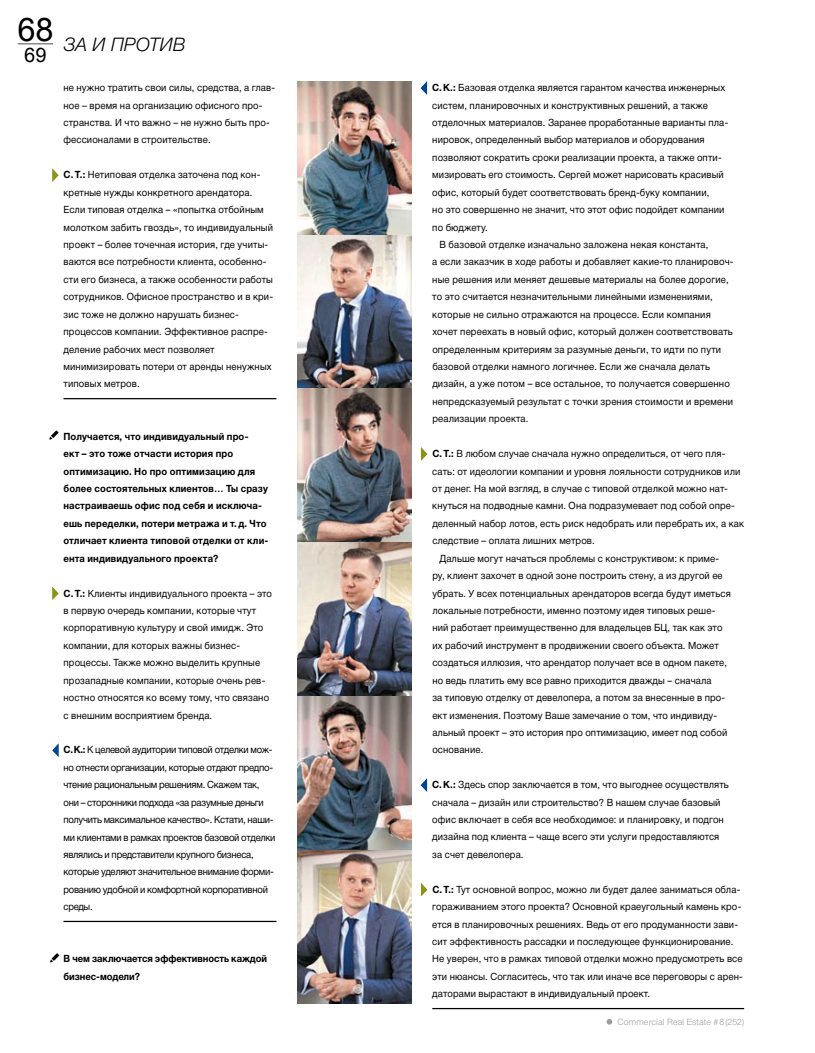
<style>
.page{position:relative;width:815px;height:1053px;background:#fff}
.page>*{position:absolute;margin:0;border:0;box-sizing:border-box;transform-origin:0 0}
.t1{font:32.5px "Arial Unicode MS";color:#000}
.t2{font:20px "Arial Unicode MS";color:#000}
.t3{font:italic 300 18.75px "Helvetica Neue Cyr";color:#000}
.t4{font:10px/17.4px "Helvetica Neue Cyr";letter-spacing:.015em;color:#000;scale:.95 1}
.t5{font:10px/17.4px "Helvetica Neue Cyr";letter-spacing:-.025em;color:#000;scale:.95 1}
.t6{font:700 10px/17.4px "Helvetica Neue Cyr";letter-spacing:.015em;color:#000;scale:.95 1}
.t7{font:700 10px/17.4px "Helvetica Neue Cyr";letter-spacing:-.005em;color:#000;scale:.95 1}
.t8{font:300 8.75px "Helvetica Neue Cyr";letter-spacing:.02em;color:#9c9d9f}
.s1{font-weight:700}
</style>
<div class="page">
<hr style="left:18px;top:43px;width:35px;height:1px;background:#707173">
<svg style="left:607px;top:1019px;width:5px;height:5px"></svg>
<hr style="left:64px;top:398px;width:212px;height:1px;background:#000">
<hr style="left:64px;top:920px;width:212px;height:2px;background:#000">
<svg style="left:52px;top:168px;width:7px;height:14px"></svg>
<svg style="left:49px;top:430px;width:10px;height:9px"></svg>
<svg style="left:52px;top:586px;width:7px;height:14px"></svg>
<svg style="left:52px;top:743px;width:7px;height:14px"></svg>
<svg style="left:50px;top:953px;width:9px;height:9px"></svg>
<hr style="left:432px;top:1007px;width:312px;height:2px;background:#000">
<svg style="left:421px;top:81px;width:6px;height:14px"></svg>
<svg style="left:421px;top:447px;width:6px;height:14px"></svg>
<svg style="left:421px;top:778px;width:6px;height:13px"></svg>
<svg style="left:421px;top:882px;width:6px;height:14px"></svg>
<img style="left:298px;top:81px;width:113px;height:154px">
<img style="left:298px;top:235px;width:113px;height:154px">
<img style="left:298px;top:389px;width:113px;height:153px">
<img style="left:298px;top:542px;width:113px;height:154px">
<img style="left:298px;top:849px;width:113px;height:154px">
<img style="left:298px;top:696px;width:113px;height:153px">
<h1 class="t1" style="left:17px;top:6px;width:38px">68</h1>
<h2 class="t2" style="left:24px;top:40px;width:24px">69</h2>
<h3 class="t3" style="left:64px;top:34px;width:123px">ЗА И ПРОТИВ</h3>
<p class="t4" style="left:64px;top:79px;width:224px">не нужно тратить свои силы, средства, а глав&shy;ное – время на организацию офисного про&shy;странства. И что важно – не нужно быть про&shy;фессионалами в строительстве.</p>
<p class="t4" style="left:64px;top:166px;width:222px"><span class="s1">С. Т.:</span> Нетиповая отделка заточена под кон&shy;кретные нужды конкретного арендатора.<br>Если типовая отделка – «попытка отбойным молотком забить гвоздь», то индивидуальный проект – более точечная история, где учиты&shy;ваются все потребности клиента, особенно&shy;сти его бизнеса, а также особенности работы сотрудников. Офисное пространство и в кри&shy;зис тоже не должно нарушать бизнес&shy;процессов компании. Эффективное распре&shy;деление рабочих мест позволяет минимизировать потери от аренды ненужных типовых метров.</p>
<p class="t6" style="left:63px;top:427px;width:217px">Получается, что индивидуальный про-<br>ект – это тоже отчасти история про оптимизацию. Но про оптимизацию для более состоятельных клиентов… Ты сразу настраиваешь офис под себя и исключа&shy;ешь переделки, потери метража и т.д. Что отличает клиента типовой отделки от кли&shy;ента индивидуального проекта?</p>
<p class="t4" style="left:64px;top:584px;width:221px"><span class="s1">С. Т.:</span> Клиенты индивидуального проекта – это в первую очередь компании, которые чтут корпоративную культуру и свой имидж. Это компании, для которых важны бизнес&shy;процессы. Также можно выделить крупные прозападные компании, которые очень рев&shy;ностно относятся ко всему тому, что связано с внешним восприятием бренда.</p>
<p class="t5" style="left:64px;top:741px;width:225px"><span class="s1">С.К.:</span> К целевой аудитории типовой отделки мож&shy;но отнести организации, которые отдают предпо&shy;чтение рациональным решениям. Скажем так, они – сторонники подхода «за разумные деньги получить максимальное качество». Кстати, наши&shy;ми клиентами в рамках проектов базовой отделки являлись и представители крупного бизнеса, которые уделяют значительное внимание форми&shy;рованию удобной и комфортной корпоративной среды.</p>
<p class="t7" style="left:64px;top:950px;width:216px">В чем заключается эффективность каждой бизнес-модели?</p>
<p class="t4" style="left:432px;top:79px;width:310px"><span class="s1">С. К.:</span> Базовая отделка является гарантом качества инженерных</p>
<p class="t4" style="left:432px;top:96px;width:292px">систем, планировочных и конструктивных решений, а также</p>
<p class="t4" style="left:432px;top:114px;width:313px">отделочных материалов. Заранее проработанные варианты пла-</p>
<p class="t4" style="left:432px;top:131px;width:288px">нировок, определенный выбор материалов и оборудования</p>
<p class="t4" style="left:432px;top:149px;width:306px">позволяют сократить сроки реализации проекта, а также опти-</p>
<p class="t4" style="left:432px;top:166px;width:308px">мизировать его стоимость. Сергей может нарисовать красивый</p>
<p class="t4" style="left:432px;top:184px;width:293px">офис, который будет соответствовать бренд-буку компании,</p>
<p class="t4" style="left:432px;top:201px;width:309px">но это совершенно не значит, что этот офис подойдет компании</p>
<p class="t4" style="left:432px;top:218px;width:60px">по бюджету.</p>
<p class="t4" style="left:439px;top:236px;width:285px">В базовой отделке изначально заложена некая константа,</p>
<p class="t4" style="left:432px;top:253px;width:319px">а если заказчик в ходе работы и добавляет какие-то планировоч-</p>
<p class="t4" style="left:432px;top:271px;width:314px">ные решения или меняет дешевые материалы на более дорогие,</p>
<p class="t4" style="left:432px;top:288px;width:297px">то это считается незначительными линейными изменениями,</p>
<p class="t4" style="left:432px;top:305px;width:295px">которые не сильно отражаются на процессе. Если компания</p>
<p class="t4" style="left:432px;top:323px;width:318px">хочет переехать в новый офис, который должен соответствовать</p>
<p class="t4" style="left:432px;top:340px;width:306px">определенным критериям за разумные деньги, то идти по пути</p>
<p class="t4" style="left:432px;top:358px;width:294px">базовой отделки намного логичнее. Если же сначала делать</p>
<p class="t4" style="left:432px;top:375px;width:315px">дизайн, а уже потом – все остальное, то получается совершенно</p>
<p class="t4" style="left:432px;top:393px;width:318px">непредсказуемый результат с точки зрения стоимости и времени</p>
<p class="t4" style="left:432px;top:410px;width:103px">реализации проекта.</p>
<p class="t4" style="left:432px;top:445px;width:310px"><span class="s1">С. Т.:</span> В любом случае сначала нужно определиться, от чего пля-</p>
<p class="t4" style="left:432px;top:462px;width:326px">сать: от идеологии компании и уровня лояльности сотрудников или</p>
<p class="t4" style="left:432px;top:480px;width:313px">от денег. На мой взгляд, в случае с типовой отделкой можно нат-</p>
<p class="t4" style="left:432px;top:497px;width:320px">кнуться на подводные камни. Она подразумевает под собой опре-</p>
<p class="t4" style="left:432px;top:514px;width:330px">деленный набор лотов, есть риск недобрать или перебрать их, а как</p>
<p class="t4" style="left:432px;top:532px;width:173px">следствие – оплата лишних метров.</p>
<p class="t4" style="left:439px;top:549px;width:296px">Дальше могут начаться проблемы с конструктивом: к приме-</p>
<p class="t4" style="left:432px;top:567px;width:307px">ру, клиент захочет в одной зоне построить стену, а из другой ее</p>
<p class="t4" style="left:432px;top:584px;width:316px">убрать. У всех потенциальных арендаторов всегда будут иметься</p>
<p class="t4" style="left:432px;top:602px;width:300px">локальные потребности, именно поэтому идея типовых реше-</p>
<p class="t4" style="left:432px;top:619px;width:307px">ний работает преимущественно для владельцев БЦ, так как это</p>
<p class="t4" style="left:432px;top:636px;width:303px">их рабочий инструмент в продвижении своего объекта. Может</p>
<p class="t4" style="left:432px;top:654px;width:312px">создаться иллюзия, что арендатор получает все в одном пакете,</p>
<p class="t4" style="left:432px;top:671px;width:295px">но ведь платить ему все равно приходится дважды – сначала</p>
<p class="t4" style="left:432px;top:689px;width:310px">за типовую отделку от девелопера, а потом за внесенные в про-</p>
<p class="t4" style="left:432px;top:706px;width:301px">ект изменения. Поэтому Ваше замечание о том, что индивиду-</p>
<p class="t4" style="left:432px;top:723px;width:312px">альный проект – это история про оптимизацию, имеет под собой</p>
<p class="t4" style="left:432px;top:741px;width:55px">основание.</p>
<p class="t4" style="left:432px;top:776px;width:314px"><span class="s1">С. К.:</span> Здесь спор заключается в том, что выгоднее осуществлять сначала – дизайн или строительство? В нашем случае базовый офис включает в себя все необходимое: и планировку, и подгон дизайна под клиента – чаще всего эти услуги предоставляются за счет девелопера.</p>
<p class="t4" style="left:432px;top:880px;width:329px"><span class="s1">С. Т.:</span> Тут основной вопрос, можно ли будет далее заниматься обла&shy;гораживанием этого проекта? Основной краеугольный камень кро&shy;ется в планировочных решениях. Ведь от его продуманности зави&shy;сит эффективность рассадки и последующее функционирование.<br>Не уверен, что в рамках типовой отделки можно предусмотреть все эти нюансы. Согласитесь, что так или иначе все переговоры с арен&shy;даторами вырастают в индивидуальный проект.</p>
<p class="t8" style="left:618px;top:1016px;width:128px">Commercial Real Estate #8(252)</p>
</div>
